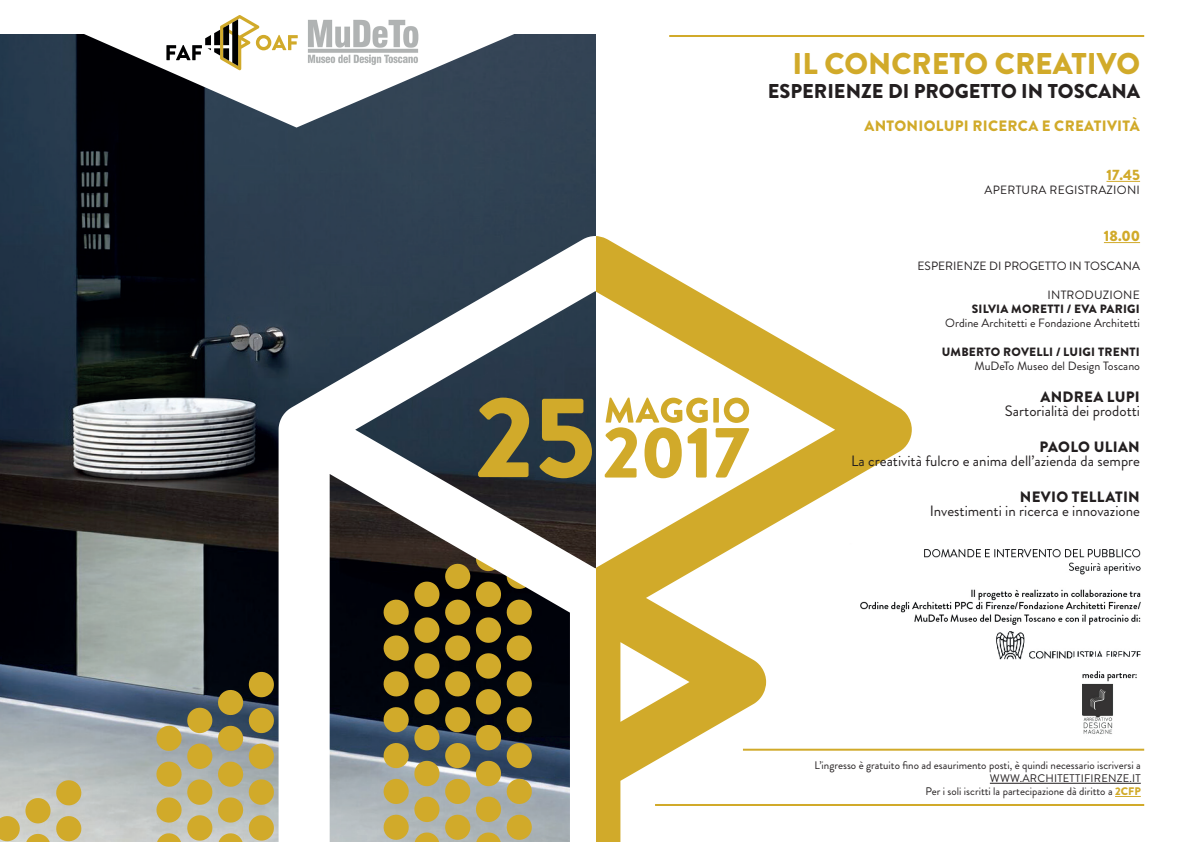
<style>
.page{position:relative;width:1191px;height:842px;background:#fff}
.page>*{position:absolute;margin:0;border:0;box-sizing:border-box;transform-origin:0 0}
.t1{font:900 30px "Brandon Grotesque";color:#d1aa2a}
.t2{font:900 20px "Brandon Grotesque";color:#231f20}
.t3{font:15px "Brandon Grotesque";color:#231f20}
.t4{font:900 15px "Brandon Grotesque";letter-spacing:.02em;color:#d1aa2a}
.t5{font:900 15px "Brandon Grotesque";letter-spacing:.02em;color:#231f20}
.t6{font:12px "Brandon Grotesque";color:#231f20}
.t7{font:900 12px "Brandon Grotesque";letter-spacing:.02em;color:#231f20}
.t8{font:12px "Brandon Grotesque";letter-spacing:.02em;color:#231f20}
.t9{font:11px/13.2px "Brandon Grotesque";color:#231f20;text-align:right}
.s1{font-weight:900;color:#d1aa2a}
</style>
<div class="page">
<img style="left:0;top:34px;width:595px;height:808px">
<svg style="left:7px;top:19px;width:586px;height:109px"></svg>
<img style="left:308px;top:20px;width:110px;height:46px">
<svg style="left:595px;top:236px;width:316px;height:606px"></svg>
<svg style="left:151px;top:653px;width:127px;height:189px;background:#98916a"></svg>
<svg style="left:0;top:779px;width:83px;height:63px;background:#cabd89"></svg>
<svg style="left:604px;top:398px;width:145px;height:80px"></svg>
<hr style="left:669px;top:35px;width:475px;height:2px;background:#d1aa2a">
<hr style="left:655px;top:804px;width:489px;height:2px;background:#d1aa2a">
<hr style="left:743px;top:749px;width:401px;height:2px;background:#d1aa2a">
<hr style="left:989px;top:783px;width:151px;height:1px;background:#231f20">
<svg style="left:1115px;top:796px;width:25px;height:1px"></svg>
<svg style="left:278px;top:236px;width:317px;height:606px"></svg>
<hr style="left:1106px;top:181px;width:34px;height:1px;background:#d1aa2a">
<hr style="left:1104px;top:242px;width:36px;height:1px;background:#d1aa2a">
<img style="left:822px;top:543px;width:319px;height:130px">
<img style="left:1066px;top:657px;width:75px;height:77px">
<svg style="left:166px;top:15px;width:132px;height:55px"></svg>
<h1 class="t1" style="left:792px;top:43px;width:349px">IL CONCRETO CREATIVO</h1>
<h2 class="t2" style="left:768px;top:77px;width:374px">ESPERIENZE DI PROGETTO IN TOSCANA</h2>
<h3 class="t4" style="left:864px;top:115px;width:277px">ANTONIOLUPI RICERCA E CREATIVITÀ</h3>
<h3 class="t4" style="left:1106px;top:164px;width:35px">17.45</h3>
<p class="t8" style="left:984px;top:182px;width:157px">APERTURA REGISTRAZIONI</p>
<h3 class="t4" style="left:1104px;top:225px;width:38px">18.00</h3>
<p class="t6" style="left:917px;top:257px;width:224px">ESPERIENZE DI PROGETTO IN TOSCANA</p>
<p class="t8" style="left:1047px;top:286px;width:94px">INTRODUZIONE</p>
<p class="t7" style="left:971px;top:300px;width:170px">SILVIA MORETTI / EVA PARIGI</p>
<p class="t6" style="left:945px;top:315px;width:196px">Ordine Architetti e Fondazione Architetti</p>
<p class="t7" style="left:941px;top:343px;width:200px">UMBERTO ROVELLI / LUIGI TRENTI</p>
<p class="t6" style="left:974px;top:357px;width:167px">MuDeTo Museo del Design Toscano</p>
<h3 class="t5" style="left:1040px;top:386px;width:101px">ANDREA LUPI</h3>
<h3 class="t3" style="left:1005px;top:401px;width:137px">Sartorialità dei prodotti</h3>
<h3 class="t5" style="left:1039px;top:436px;width:102px">PAOLO ULIAN</h3>
<h3 class="t3" style="left:851px;top:451px;width:290px">La creatività fulcro e anima dell’azienda da sempre</h3>
<h3 class="t5" style="left:1020px;top:486px;width:121px">NEVIO TELLATIN</h3>
<h3 class="t3" style="left:929px;top:501px;width:212px">Investimenti in ricerca e innovazione</h3>
<p class="t9" style="left:814px;top:759px;width:328px">L’ingresso è gratuito fino ad esaurimento posti, è quindi necessario iscriversi a<br>WWW.ARCHITETTIFIRENZE.IT<br>Per i soli iscritti la partecipazione dà diritto a <span class="s1">2CFP</span></p>
</div>
